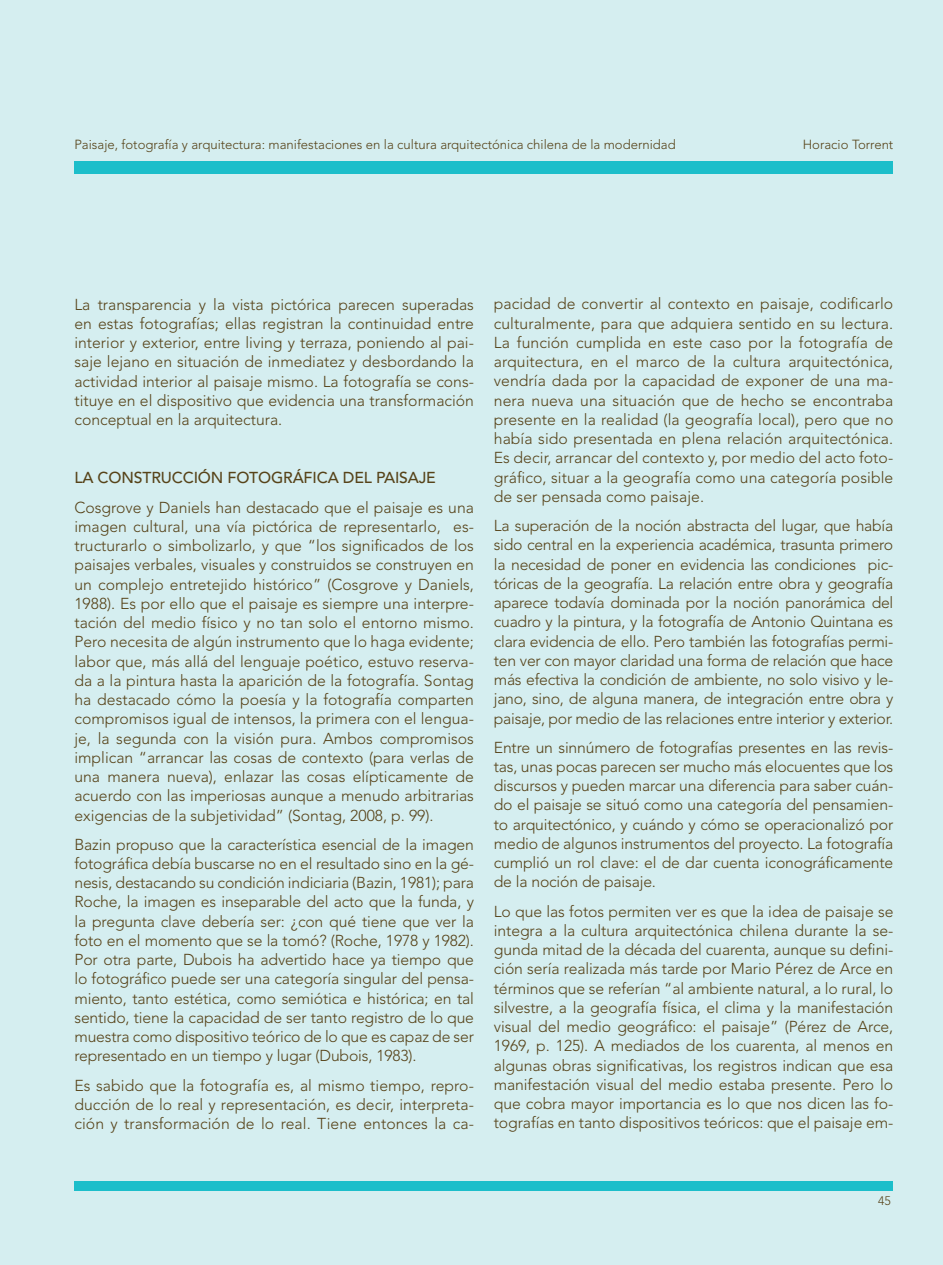
<style>
.page{position:relative;width:943px;height:1265px;background:#d5eef0}
.page>*{position:absolute;margin:0;border:0;box-sizing:border-box;transform-origin:0 0}
.t1{font:300 15.75px/19.2px "Avenir LT Std";letter-spacing:-.005em;color:#574319;text-align:justify}
.t2{font:500 15.75px "Avenir LT Std";letter-spacing:-.01em;color:#574319}
.t3{font:300 13.12px "Avenir LT Std";color:#574319}
.t4{font:300 12.25px "Avenir LT Std";color:#574319}
</style>
<div class="page">
<div style="left:74px;top:1181px;width:819px;height:10px;background:#1cbeca"></div>
<div style="left:74px;top:161px;width:819px;height:12px;background:#1cbeca"></div>
<p class="t3" style="left:74px;top:137px;width:603px">Paisaje, fotografía y arquitectura: manifestaciones en la cultura arquitectónica chilena de la modernidad</p>
<p class="t3" style="left:802px;top:137px;width:92px">Horacio Torrent</p>
<p class="t1" style="left:74px;top:295px;width:401px">La transparencia y la vista pictórica parecen superadas en estas fotografías; ellas registran la continuidad entre interior y exterior, entre living y terraza, poniendo al pai&shy;saje lejano en situación de inmediatez y desbordando la actividad interior al paisaje mismo. La fotografía se cons&shy;tituye en el dispositivo que evidencia una transformación conceptual en la arquitectura.</p>
<p class="t2" style="left:74px;top:469px;width:363px">LA CONSTRUCCIÓN FOTOGRÁFICA DEL PAISAJE</p>
<p class="t1" style="left:74px;top:498px;width:401px">Cosgrove y Daniels han destacado que el paisaje es una imagen cultural, una vía pictórica de representarlo, es&shy;tructurarlo o simbolizarlo, y que “los significados de los paisajes verbales, visuales y construidos se construyen en un complejo entretejido histórico” (Cosgrove y Daniels, 1988). Es por ello que el paisaje es siempre una interpre&shy;tación del medio físico y no tan solo el entorno mismo.<br>Pero necesita de algún instrumento que lo haga evidente; labor que, más allá del lenguaje poético, estuvo reserva&shy;da a la pintura hasta la aparición de la fotografía. Sontag ha destacado cómo la poesía y la fotografía comparten compromisos igual de intensos, la primera con el lengua&shy;je, la segunda con la visión pura. Ambos compromisos implican “arrancar las cosas de contexto (para verlas de una manera nueva), enlazar las cosas elípticamente de acuerdo con las imperiosas aunque a menudo arbitrarias exigencias de la subjetividad” (Sontag, 2008, p. 99).</p>
<p class="t1" style="left:74px;top:835px;width:401px">Bazin propuso que la característica esencial de la imagen fotográfica debía buscarse no en el resultado sino en la gé&shy;nesis, destacando su condición indiciaria (Bazin, 1981); para Roche, la imagen es inseparable del acto que la funda, y la pregunta clave debería ser: ¿con qué tiene que ver la foto en el momento que se la tomó? (Roche, 1978 y 1982).<br>Por otra parte, Dubois ha advertido hace ya tiempo que lo fotográfico puede ser una categoría singular del pensa&shy;miento, tanto estética, como semiótica e histórica; en tal sentido, tiene la capacidad de ser tanto registro de lo que muestra como dispositivo teórico de lo que es capaz de ser representado en un tiempo y lugar (Dubois, 1983).</p>
<p class="t1" style="left:74px;top:1076px;width:401px">Es sabido que la fotografía es, al mismo tiempo, repro&shy;ducción de lo real y representación, es decir, interpreta&shy;ción y transformación de lo real. Tiene entonces la ca-</p>
<p class="t1" style="left:494px;top:294px;width:401px">pacidad de convertir al contexto en paisaje, codificarlo culturalmente, para que adquiera sentido en su lectura.<br>La función cumplida en este caso por la fotografía de arquitectura, en el marco de la cultura arquitectónica, vendría dada por la capacidad de exponer de una ma&shy;nera nueva una situación que de hecho se encontraba presente en la realidad (la geografía local), pero que no había sido presentada en plena relación arquitectónica.<br>Es decir, arrancar del contexto y, por medio del acto foto&shy;gráfico, situar a la geografía como una categoría posible de ser pensada como paisaje.</p>
<p class="t1" style="left:494px;top:516px;width:401px">La superación de la noción abstracta del lugar, que había sido central en la experiencia académica, trasunta primero la necesidad de poner en evidencia las condiciones pic&shy;tóricas de la geografía. La relación entre obra y geografía aparece todavía dominada por la noción panorámica del cuadro y la pintura, y la fotografía de Antonio Quintana es clara evidencia de ello. Pero también las fotografías permi&shy;ten ver con mayor claridad una forma de relación que hace más efectiva la condición de ambiente, no solo visivo y le&shy;jano, sino, de alguna manera, de integración entre obra y paisaje, por medio de las relaciones entre interior y exterior.</p>
<p class="t1" style="left:494px;top:738px;width:401px">Entre un sinnúmero de fotografías presentes en las revis&shy;tas, unas pocas parecen ser mucho más elocuentes que los discursos y pueden marcar una diferencia para saber cuán&shy;do el paisaje se situó como una categoría del pensamien&shy;to arquitectónico, y cuándo y cómo se operacionalizó por medio de algunos instrumentos del proyecto. La fotografía cumplió un rol clave: el de dar cuenta iconográficamente de la noción de paisaje.</p>
<p class="t1" style="left:494px;top:902px;width:401px">Lo que las fotos permiten ver es que la idea de paisaje se integra a la cultura arquitectónica chilena durante la se&shy;gunda mitad de la década del cuarenta, aunque su defini&shy;ción sería realizada más tarde por Mario Pérez de Arce en términos que se referían “al ambiente natural, a lo rural, lo silvestre, a la geografía física, el clima y la manifestación visual del medio geográfico: el paisaje” (Pérez de Arce, 1969, p. 125). A mediados de los cuarenta, al menos en algunas obras significativas, los registros indican que esa manifestación visual del medio estaba presente. Pero lo que cobra mayor importancia es lo que nos dicen las fo&shy;tografías en tanto dispositivos teóricos: que el paisaje em-</p>
<p class="t4" style="left:878px;top:1194px;width:14px">45</p>
</div>
